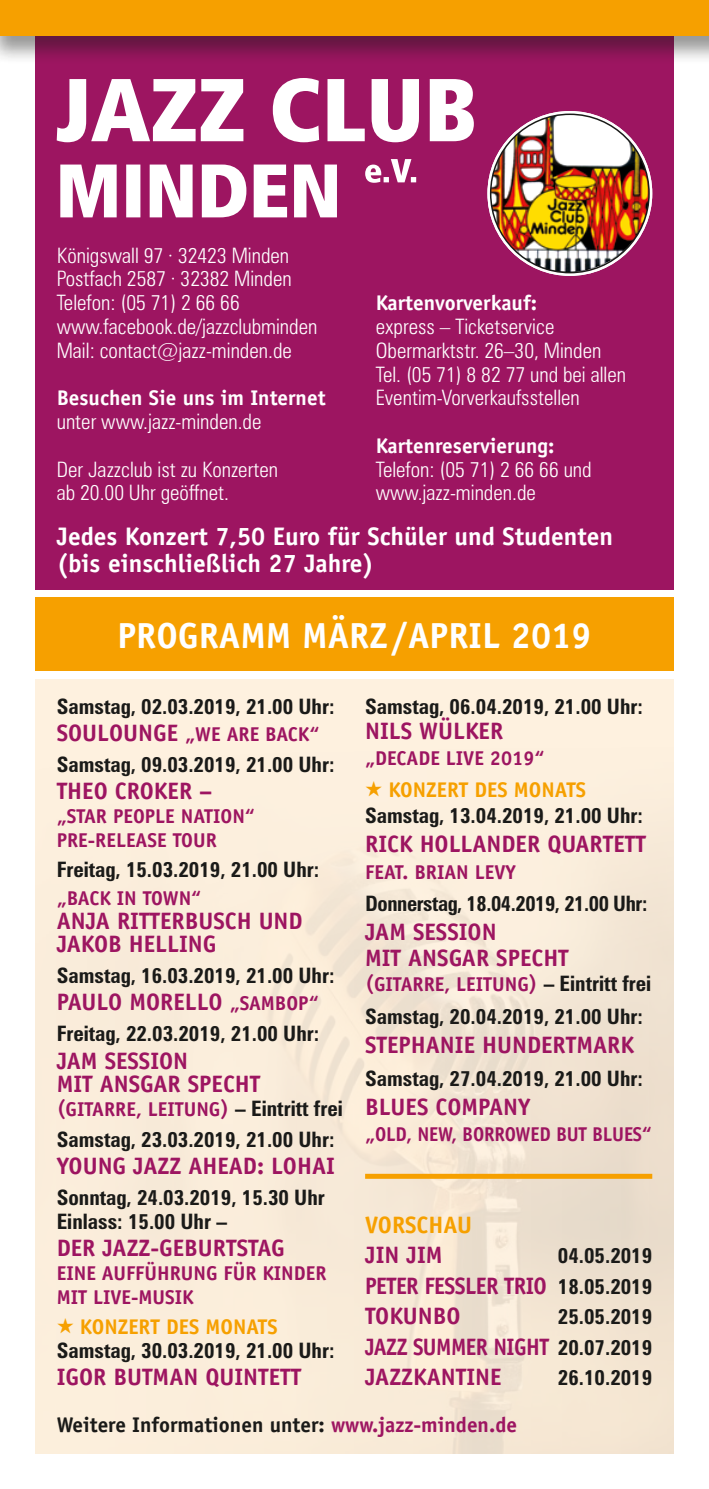
<style>
.page{position:relative;width:709px;height:1489px;background:#fff}
.page>*{position:absolute;margin:0;border:0;box-sizing:border-box;transform-origin:0 0}
.t1{font:700 36.25px "Officina Sans";color:#fff}
.t2{font:700 25.5px/27.2px "Officina Sans";color:#fff}
.t3{font:700 23.75px/23.8px "Officina Sans";color:#9d1561}
.t4{font:700 23.75px/30.5px "Officina Sans";letter-spacing:-.025em;color:#9d1561;scale:.92 1}
.t5{font:700 23.75px/30.5px "Officina Sans";letter-spacing:-.025em;color:#9d1561;scale:.95 1}
.t6{font:700 23.75px "Officina Sans";color:#f6a000}
.t7{font:700 condensed 21.25px/23.8px "Zurich BT";color:#1a1a18}
.t8{font:300 condensed 21.25px/23.8px "Zurich BT";color:#fff}
.t9{font:700 21.25px "Officina Sans";color:#fff}
.t10{font:700 21.25px "Officina Sans";color:#1a1a18}
.t11{font:700 21.25px "Officina Sans";color:#f6a000}
.t12{font:700 condensed 21.25px "Zurich BT";letter-spacing:-.02em;color:#1a1a18}
.t13{font:700 20px/23.8px "Officina Sans";color:#9d1561}
.t14{font:700 20px "Officina Sans";letter-spacing:-.02em;color:#9d1561}
.s1{font-size:23.75px}
.s2{font-size:20px}
.s3{font-family:"Zurich BT";font-stretch:condensed;font-size:21.25px;color:#1a1a18}
.s4{color:#9d1561}
</style>
<div class="page">
<div style="left:35px;top:679px;width:638px;height:774px;background:#fef1df"></div>
<img style="left:268px;top:870px;width:405px;height:583px">
<div style="left:35px;top:35px;width:638px;height:555px;background:#9d1561"></div>
<img style="left:490px;top:114px;width:159px;height:161px">
<div style="left:365px;top:1173px;width:287px;height:5px;background:#f6a000"></div>
<div style="left:35px;top:597px;width:638px;height:73px;background:#f6a000"></div>
<div style="left:0;top:0;width:709px;height:65px;background:#1a1a18;opacity:.45"></div>
<div style="left:0;top:0;width:709px;height:35px;background:#f6a000"></div>
<svg style="left:365px;top:159px;width:51px;height:24px"></svg>
<svg style="left:57px;top:78px;width:417px;height:64px"></svg>
<svg style="left:60px;top:164px;width:277px;height:53px"></svg>
<img style="left:488px;top:112px;width:163px;height:163px;border-radius:50%">
<p class="t8" style="left:57px;top:243px;width:262px">Königswall 97 · 32423 Minden<br>Postfach 2587 · 32382 Minden<br>Telefon: (05 71) 2 66 66 www.facebook.de/jazzclubminden<br>Mail: contact@jazz-minden.de</p>
<p class="t9" style="left:57px;top:385px;width:270px">Besuchen Sie uns im Internet</p>
<p class="t8" style="left:57px;top:409px;width:206px">unter www.jazz-minden.de</p>
<p class="t8" style="left:57px;top:457px;width:223px">Der Jazzclub ist zu Konzerten ab 20.00 Uhr geöffnet.</p>
<p class="t9" style="left:376px;top:290px;width:163px">Kartenvorverkauf:</p>
<p class="t8" style="left:376px;top:314px;width:252px">express – Ticketservice<br>Obermarktstr. 26–30, Minden<br>Tel. (05 71) 8 82 77 und bei allen<br>Eventim-Vorverkaufsstellen</p>
<p class="t9" style="left:376px;top:432px;width:180px">Kartenreservierung:</p>
<p class="t8" style="left:376px;top:457px;width:217px">Telefon: (05 71) 2 66 66 und www.jazz-minden.de</p>
<p class="t2" style="left:57px;top:522px;width:558px">Jedes Konzert 7,50 Euro für Schüler und Studenten (bis einschließlich 27 Jahre)</p>
<h1 class="t1" style="left:117px;top:613px;width:475px">PROGRAMM MÄRZ /APRIL 2019</h1>
<p class="t7" style="left:57px;top:694px;width:279px">Samstag, 02.03.2019, 21.00 Uhr:</p>
<p class="t13" style="left:57px;top:722px;width:264px"><span class="s1">SOULOUNGE</span> „WE ARE BACK“</p>
<p class="t7" style="left:57px;top:752px;width:279px">Samstag, 09.03.2019, 21.00 Uhr:</p>
<p class="t3" style="left:57px;top:778px;width:157px">THEO CROKER –</p>
<p class="t13" style="left:57px;top:804px;width:200px">„STAR PEOPLE NATION“<br>PRE-RELEASE TOUR</p>
<p class="t7" style="left:57px;top:857px;width:264px">Freitag, 15.03.2019, 21.00 Uhr:</p>
<p class="t14" style="left:57px;top:885px;width:146px">„BACK IN TOWN“</p>
<p class="t3" style="left:57px;top:908px;width:247px">ANJA RITTERBUSCH UND<br>JAKOB HELLING</p>
<p class="t7" style="left:57px;top:963px;width:279px">Samstag, 16.03.2019, 21.00 Uhr:</p>
<p class="t3" style="left:57px;top:990px;width:263px">PAULO MORELLO <span class="s2">„SAMBOP“</span></p>
<p class="t7" style="left:57px;top:1021px;width:264px">Freitag, 22.03.2019, 21.00 Uhr:</p>
<p class="t3" style="left:57px;top:1048px;width:205px">JAM SESSION<br>MIT ANSGAR SPECHT</p>
<p class="t13" style="left:57px;top:1097px;width:288px">(GITARRE, LEITUNG) <span class="s3">– Eintritt frei</span></p>
<p class="t7" style="left:57px;top:1127px;width:279px">Samstag, 23.03.2019, 21.00 Uhr:</p>
<p class="t3" style="left:57px;top:1153px;width:280px">YOUNG JAZZ AHEAD: LOHAI</p>
<p class="t7" style="left:57px;top:1185px;width:270px">Sonntag, 24.03.2019, 15.30 Uhr<br>Einlass: 15.00 Uhr –</p>
<p class="t3" style="left:57px;top:1235px;width:229px">DER JAZZ-GEBURTSTAG</p>
<p class="t13" style="left:57px;top:1260px;width:271px">EINE AUFFÜHRUNG FÜR KINDER<br>MIT LIVE-MUSIK</p>
<p class="t11" style="left:57px;top:1313px;width:222px">★ KONZERT DES MONATS</p>
<p class="t7" style="left:57px;top:1338px;width:279px">Samstag, 30.03.2019, 21.00 Uhr:</p>
<p class="t3" style="left:57px;top:1365px;width:246px">IGOR BUTMAN QUINTETT</p>
<p class="t7" style="left:365px;top:694px;width:279px">Samstag, 06.04.2019, 21.00 Uhr:</p>
<p class="t3" style="left:365px;top:719px;width:140px">NILS WÜLKER</p>
<p class="t13" style="left:365px;top:745px;width:181px">„DECADE LIVE 2019“</p>
<p class="t11" style="left:365px;top:777px;width:222px">★ KONZERT DES MONATS</p>
<p class="t7" style="left:365px;top:803px;width:279px">Samstag, 13.04.2019, 21.00 Uhr:</p>
<p class="t3" style="left:365px;top:831px;width:282px">RICK HOLLANDER QUARTETT</p>
<p class="t13" style="left:365px;top:859px;width:152px">FEAT. BRIAN LEVY</p>
<p class="t12" style="left:365px;top:890px;width:284px">Donnerstag, 18.04.2019, 21.00 Uhr:</p>
<p class="t3" style="left:365px;top:919px;width:205px;line-height:25.5px">JAM SESSION<br>MIT ANSGAR SPECHT</p>
<p class="t13" style="left:365px;top:972px;width:288px">(GITARRE, LEITUNG) <span class="s3">– Eintritt frei</span></p>
<p class="t7" style="left:365px;top:1004px;width:279px">Samstag, 20.04.2019, 21.00 Uhr:</p>
<p class="t3" style="left:365px;top:1032px;width:270px">STEPHANIE HUNDERTMARK</p>
<p class="t7" style="left:365px;top:1066px;width:279px">Samstag, 27.04.2019, 21.00 Uhr:</p>
<p class="t3" style="left:365px;top:1094px;width:167px">BLUES COMPANY</p>
<p class="t13" style="left:365px;top:1122px;width:288px">„OLD, NEW, BORROWED BUT BLUES“</p>
<p class="t6" style="left:365px;top:1209px;width:108px">VORSCHAU</p>
<p class="t3" style="left:365px;top:1242px;width:79px">JIN JIM</p>
<p class="t7" style="left:558px;top:1243px;width:96px">04.05.2019</p>
<p class="t5" style="left:365px;top:1270px;width:304px">PETER FESSLER TRIO <span class="s3">18.05.2019<br></span>TOKUNBO</p>
<p class="t7" style="left:558px;top:1304px;width:96px">25.05.2019</p>
<p class="t4" style="left:365px;top:1331px;width:313px">JAZZ SUMMER NIGHT <span class="s3">20.07.2019<br></span>JAZZKANTINE</p>
<p class="t7" style="left:558px;top:1365px;width:96px">26.10.2019</p>
<p class="t10" style="left:57px;top:1411px;width:462px">Weitere Informationen unter: <span class="s4">www.jazz-minden.de</span></p>
</div>
